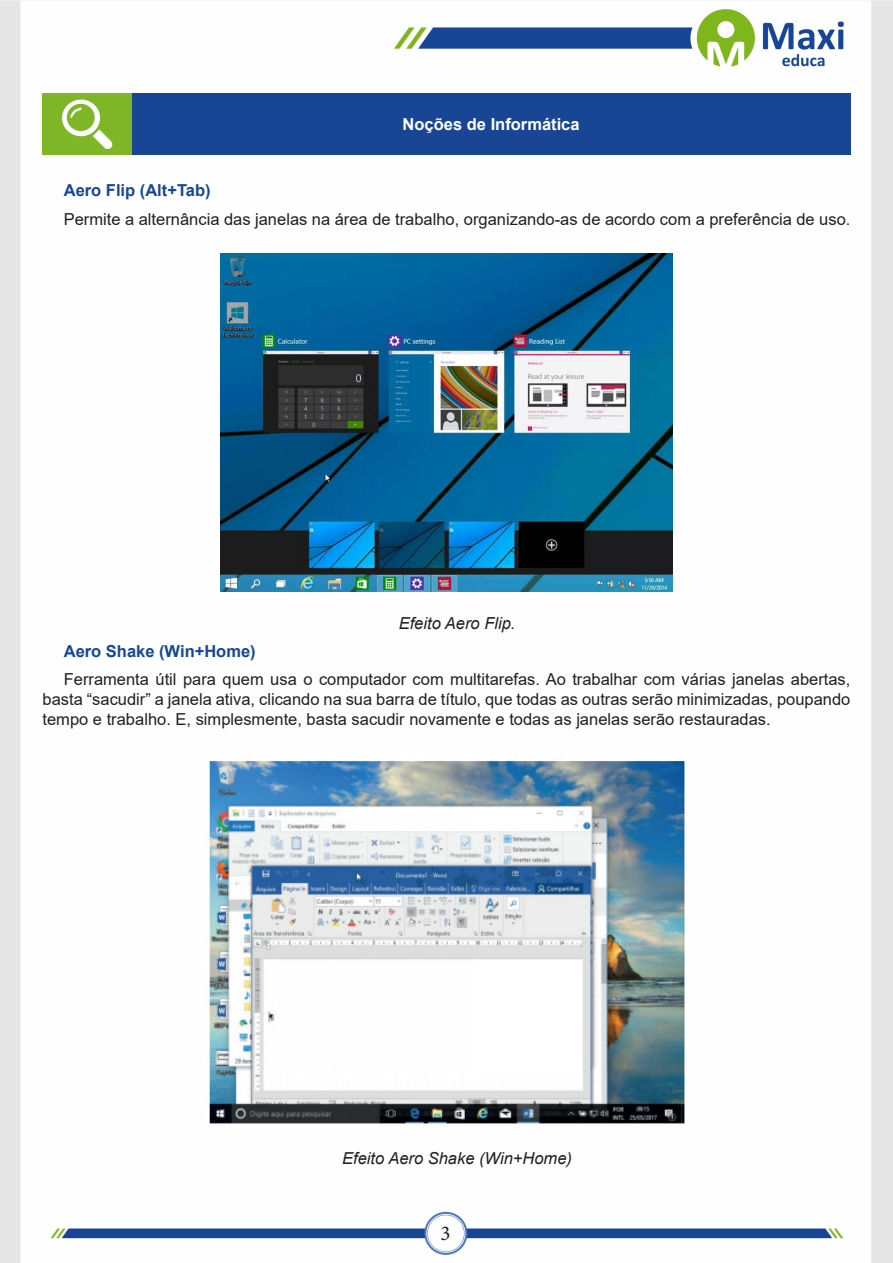
<style>
.page{position:relative;width:893px;height:1263px;background:#fff}
.page>*{position:absolute;margin:0;border:0;box-sizing:border-box;transform-origin:0 0}
.t1{font:21px "Minion Pro";color:#231f20}
.t2{font:16.5px/19.8px "Arial";color:#231f20;text-align:justify}
.TITULO_DE_ASSUNTO__C{font:italic 16.5px "Arial";color:#231f20}
.t3{font:700 16.5px "Arial";color:#184696}
.Titulo_de_Caixa{font:700 16.5px "Arial";color:#fff}
</style>
<div class="page">
<img style="left:0;top:0;width:893px;height:1263px">
<div style="left:43px;top:94px;width:89px;height:61px;background:#7fb628"></div>
<div style="left:132px;top:94px;width:718px;height:61px;background:#184695"></div>
<svg style="left:62px;top:100px;width:51px;height:49px"></svg>
<img style="left:221px;top:254px;width:451px;height:338px">
<img style="left:205px;top:754px;width:483px;height:373px">
<p class="Titulo_de_Caixa" style="left:403px;top:113px;width:178px">Noções de Informática</p>
<p class="t3" style="left:64px;top:179px;width:148px">Aero Flip (Alt+Tab)</p>
<p class="t2" style="left:64px;top:209px;width:788px">Permite a alternância das janelas na área de trabalho, organizando-as de acordo com a preferência de uso.</p>
<p class="TITULO_DE_ASSUNTO__C" style="left:399px;top:612px;width:118px">Efeito Aero Flip.</p>
<p class="t3" style="left:64px;top:640px;width:193px">Aero Shake (Win+Home)</p>
<p class="t2" style="left:43px;top:670px;width:809px;text-indent:21px">Ferramenta útil para quem usa o computador com multitarefas. Ao trabalhar com várias janelas abertas, basta “sacudir” a janela ativa, clicando na sua barra de título, que todas as outras serão minimizadas, poupando tempo e trabalho. E, simplesmente, basta sacudir novamente e todas as janelas serão restauradas.</p>
<p class="TITULO_DE_ASSUNTO__C" style="left:342px;top:1148px;width:231px">Efeito Aero Shake (Win+Home)</p>
<p class="t1" style="left:440px;top:1219px;width:12px">3</p>
</div>
